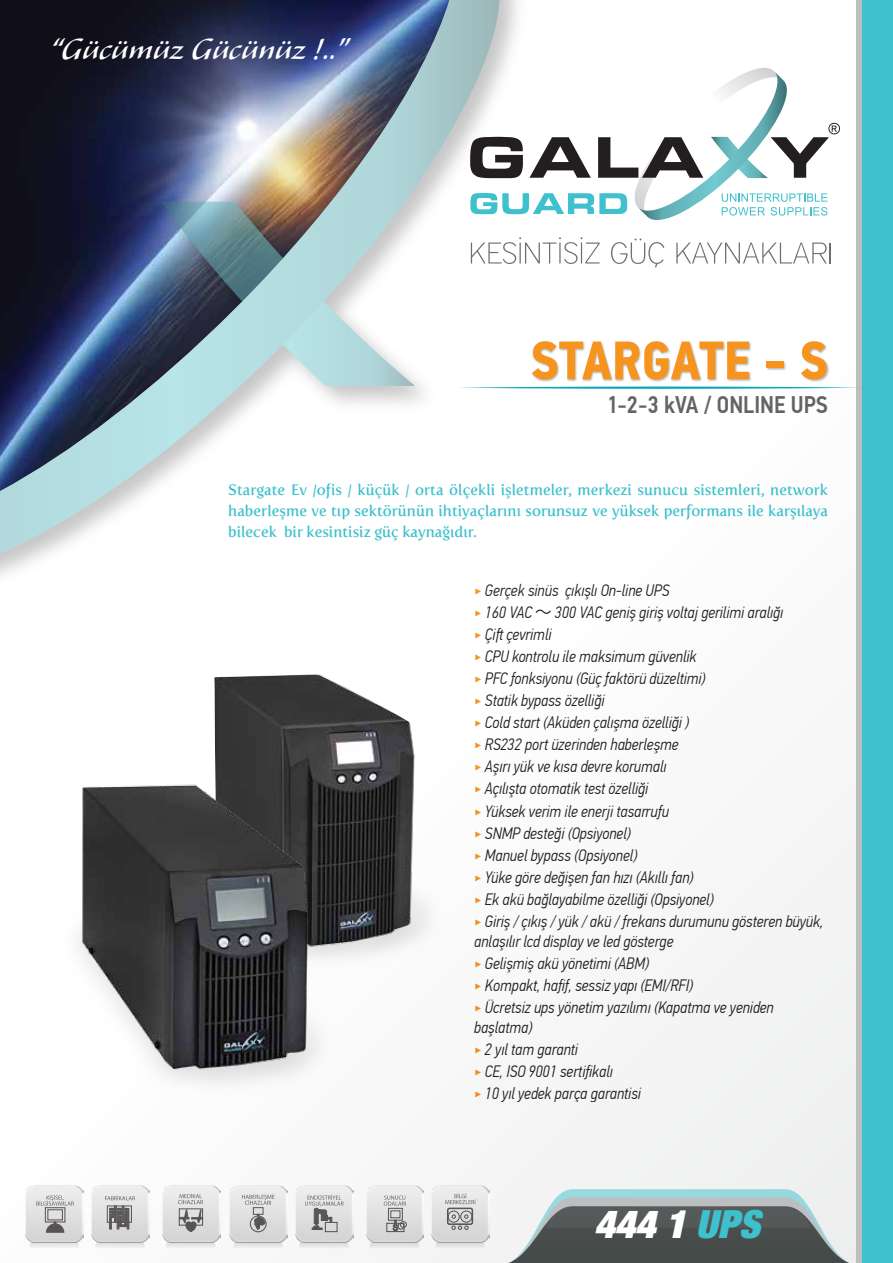
<style>
.page{position:relative;width:893px;height:1263px;background:#fff}
.page>*{position:absolute;margin:0;border:0;box-sizing:border-box;transform-origin:0 0}
.t1{font:700 54px "PF Din Text Cond Pro";color:#f7941e}
.t2{font:italic 900 condensed 39px "Helvetica Neue LT Pro";color:#fff}
.t3{font:37.2px "Alexa Std";letter-spacing:-.005em;color:#fff}
.t4{font:500 24px "PF Din Text Cond Pro";color:#636466}
.t5{font:italic 300 16.5px/22px "PF Din Text Cond Pro";color:#231f20}
.t6{font:15px/21px "Fertigo Pro";color:#3ec1cd;text-align:justify}
.s1{color:#f7941e}
.s2{font-family:"Koz Go Pr 6 N";font-weight:400;font-style:normal}
.s3{color:#3ec1cd}
</style>
<div class="page">
<img style="left:214px;top:674px;width:213px;height:283px">
<div style="left:861px;top:0;width:32px;height:1263px;background:#3ec1cd"></div>
<div style="left:856px;top:0;width:6px;height:1263px;background:#bcbec0"></div>
<img style="left:0;top:0;width:516px;height:574px">
<img style="left:532px;top:341px;width:297px;height:46px">
<svg style="left:458px;top:387px;width:402px;height:2px"></svg>
<svg style="left:471px;top:237px;width:129px;height:27px"></svg>
<svg style="left:611px;top:238px;width:53px;height:30px"></svg>
<svg style="left:676px;top:243px;width:155px;height:20px"></svg>
<svg style="left:166px;top:1243px;width:49px;height:5px"></svg>
<img style="left:162px;top:1185px;width:58px;height:58px">
<svg style="left:178px;top:1193px;width:25px;height:39px"></svg>
<svg style="left:30px;top:1243px;width:49px;height:4px"></svg>
<svg style="left:95px;top:1243px;width:50px;height:4px"></svg>
<img style="left:25px;top:1185px;width:59px;height:58px">
<img style="left:91px;top:1185px;width:58px;height:58px">
<div style="left:127px;top:1208px;width:2px;height:21px;background:#231f20;border:1px solid #231f20"></div>
<svg style="left:109px;top:1206px;width:18px;height:23px"></svg>
<svg style="left:105px;top:1195px;width:30px;height:5px"></svg>
<svg style="left:45px;top:1221px;width:20px;height:12px"></svg>
<svg style="left:36px;top:1195px;width:38px;height:10px"></svg>
<svg style="left:370px;top:1243px;width:49px;height:5px"></svg>
<svg style="left:435px;top:1243px;width:50px;height:5px"></svg>
<img style="left:366px;top:1185px;width:58px;height:58px">
<img style="left:431px;top:1185px;width:59px;height:58px">
<div style="left:447px;top:1207px;width:26px;height:18px;border:2px solid #231f20;border-radius:2px"></div>
<div style="left:448px;top:1210px;width:12px;height:13px;border:1px solid #231f20;border-radius:50%"></div>
<div style="left:460px;top:1210px;width:12px;height:13px;border:1px solid #231f20;border-radius:50%"></div>
<svg style="left:452px;top:1214px;width:4px;height:5px"></svg>
<svg style="left:464px;top:1214px;width:5px;height:5px"></svg>
<svg style="left:451px;top:1225px;width:18px;height:5px"></svg>
<svg style="left:445px;top:1193px;width:30px;height:11px"></svg>
<div style="left:400px;top:1221px;width:7px;height:7px;border:1px solid #231f20;border-radius:50%"></div>
<div style="left:398px;top:1223px;width:7px;height:7px;border:1px solid #231f20;border-radius:50%"></div>
<svg style="left:393px;top:1220px;width:5px;height:11px"></svg>
<svg style="left:384px;top:1195px;width:22px;height:10px"></svg>
<svg style="left:233px;top:1243px;width:50px;height:5px"></svg>
<svg style="left:299px;top:1243px;width:50px;height:5px"></svg>
<img style="left:229px;top:1185px;width:59px;height:58px">
<img style="left:295px;top:1185px;width:58px;height:58px">
<svg style="left:305px;top:1195px;width:39px;height:35px"></svg>
<div style="left:250px;top:1215px;width:17px;height:17px;border:1px solid #231f20;border-radius:50%"></div>
<svg style="left:254px;top:1214px;width:11px;height:16px"></svg>
<svg style="left:242px;top:1195px;width:32px;height:10px"></svg>
<svg style="left:508px;top:1189px;width:348px;height:74px;background:#7c8686"></svg>
<svg style="left:470px;top:59px;width:370px;height:170px"></svg>
<img style="left:82px;top:775px;width:238px;height:307px">
<h3 class="t3" style="left:49px;top:31px;width:300px">“Gücümüz Gücünüz !..”</h3>
<h1 class="t1" style="left:530px;top:328px;width:299px">STARGATE - S</h1>
<h3 class="t4" style="left:606px;top:390px;width:223px">1-2-3 kVA / ONLINE UPS</h3>
<p class="t6" style="left:228px;top:479px;width:601px">Stargate Ev /ofis / küçük / orta ölçekli işletmeler, merkezi sunucu sistemleri, network haberleşme ve tıp sektörünün ihtiyaçlarını sorunsuz ve yüksek performans ile karşılaya bilecek bir kesintisiz güç kaynağıdır.</p>
<p class="t5" style="left:474px;top:579px;width:351px"><span class="s1">‣</span> Gerçek sinüs çıkışlı On-line UPS<br><span class="s1">‣</span> 160 VAC <span class="s2">～</span> 300 VAC geniş giriş voltaj gerilimi aralığı<br><span class="s1">‣</span> Çiſt çevrimli<br><span class="s1">‣</span> CPU kontrolu ile maksimum güvenlik<br><span class="s1">‣</span> PFC fonksiyonu (Güç faktörü düzeltimi)<br><span class="s1">‣</span> Statik bypass özelliği<br><span class="s1">‣</span> Cold start (Aküden çalışma özelliği )<br><span class="s1">‣</span> RS232 port üzerinden haberleşme<br><span class="s1">‣</span> Aşırı yük ve kısa devre korumalı<br><span class="s1">‣</span> Açılışta otomatik test özelliği<br><span class="s1">‣</span> Yüksek verim ile enerji tasarrufu<br><span class="s1">‣</span> SNMP desteği (Opsiyonel)<br><span class="s1">‣</span> Manuel bypass (Opsiyonel)<br><span class="s1">‣</span> Yüke göre değişen fan hızı (Akıllı fan)<br><span class="s1">‣</span> Ek akü bağlayabilme özelliği (Opsiyonel)<br><span class="s1">‣</span> Giriş / çıkış / yük / akü / frekans durumunu gösteren büyük,</p>
<p class="t5" style="left:474px;top:930px;width:301px">anlaşılır lcd display ve led gösterge<br><span class="s1">‣</span> Gelişmiş akü yönetimi (ABM)<br><span class="s1">‣</span> Kompakt, hafif, sessiz yapı (EMI/RFI)<br><span class="s1">‣</span> Ücretsiz ups yönetim yazılımı (Kapatma ve yeniden</p>
<p class="t5" style="left:474px;top:1016px;width:168px">başlatma)<br><span class="s1">‣</span> 2 yıl tam garanti<br><span class="s1">‣</span> CE, ISO 9001 sertifikalı<br><span class="s1">‣</span> 10 yıl yedek parça garantisi</p>
<h2 class="t2" style="left:595px;top:1199px;width:167px">444 1 <span class="s3">UPS</span></h2>
</div>
